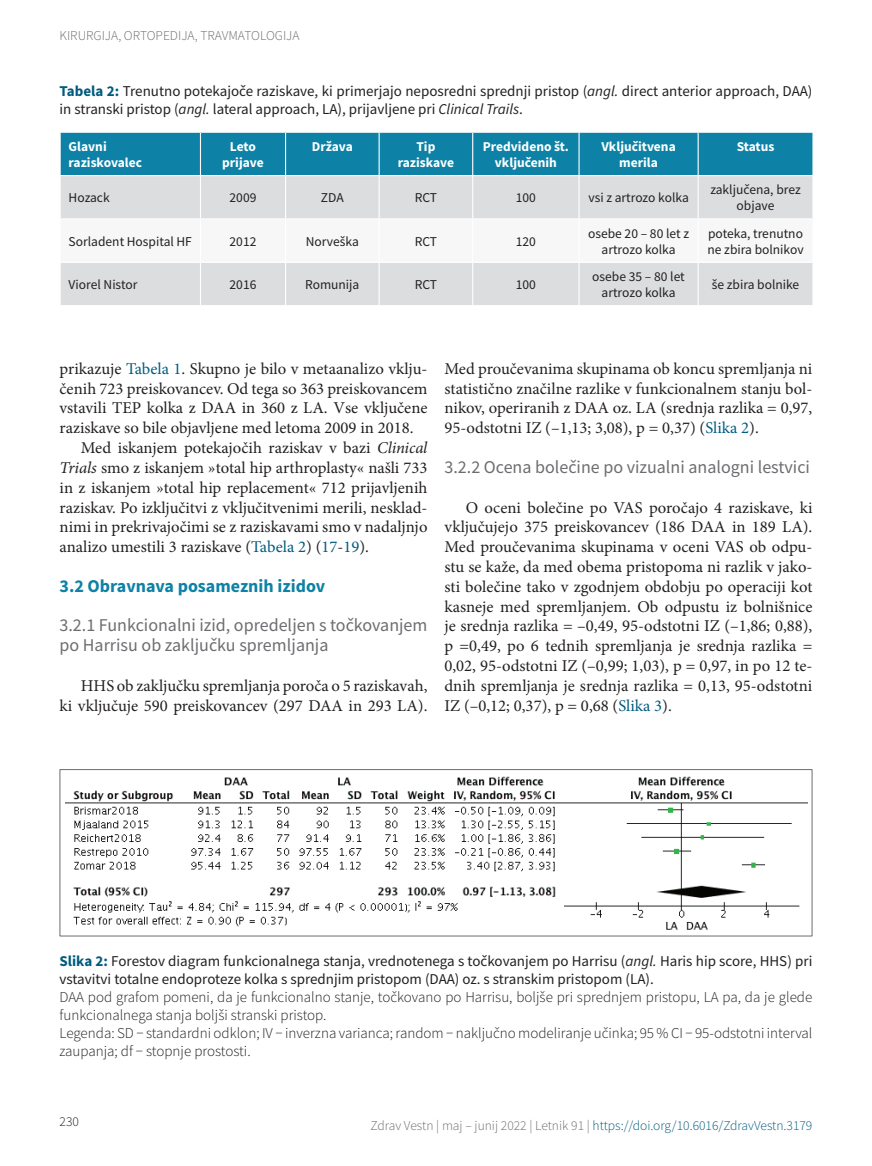
<style>
.page{position:relative;width:872px;height:1166px;background:#fff}
.page>*{position:absolute;margin:0;border:0;box-sizing:border-box;transform-origin:0 0}
.t1{font:18px/19.8px "Source Sans Pro";color:#6c6d70}
.t2{font:700 18px "Source Sans Pro";color:#0d82a6}
.t3{font:16.5px/19.8px "Minion Pro";color:#231f20;text-align:justify}
.t4{font:15px/18px "Source Sans Pro";color:#231f20}
.t5{font:300 15px/18px "Source Sans Pro";color:#231f20}
.t6{font:13.5px/16.2px "Source Sans Pro";color:#231f20;text-align:center}
.t7{font:700 13.5px/16.2px "Source Sans Pro";color:#fff;text-align:center}
.t8{font:300 13.5px "Source Sans Pro";color:#005b7f}
.t9{font:300 13.5px "Source Sans Pro";color:#6c6d70}
.t10{font:300 13.5px "Source Sans Pro";color:#231f20}
.s1{font-weight:700;color:#005b7f}
.s2{font-style:italic}
.s3{color:#005b7f}
.s4{color:#6c6d70}
</style>
<div class="page">
<div style="left:61px;top:133px;width:751px;height:42px;background:#0d82a6"></div>
<div style="left:61px;top:176px;width:751px;height:129px;background:#dcdddf"></div>
<svg style="left:61px;top:219px;width:751px;height:43px"></svg>
<hr style="left:200px;top:133px;width:1px;height:42px;background:#fff">
<hr style="left:285px;top:133px;width:1px;height:42px;background:#fff">
<hr style="left:378px;top:133px;width:2px;height:42px;background:#fff">
<hr style="left:472px;top:133px;width:1px;height:42px;background:#fff">
<hr style="left:578px;top:133px;width:1px;height:42px;background:#fff">
<hr style="left:697px;top:133px;width:1px;height:42px;background:#fff">
<hr style="left:200px;top:176px;width:1px;height:42px;background:#fff">
<hr style="left:285px;top:176px;width:1px;height:42px;background:#fff">
<hr style="left:378px;top:176px;width:2px;height:42px;background:#fff">
<hr style="left:472px;top:176px;width:1px;height:42px;background:#fff">
<hr style="left:578px;top:176px;width:1px;height:42px;background:#fff">
<hr style="left:697px;top:176px;width:1px;height:42px;background:#fff">
<hr style="left:200px;top:219px;width:1px;height:43px;background:#fff">
<hr style="left:285px;top:219px;width:1px;height:43px;background:#fff">
<hr style="left:378px;top:219px;width:2px;height:43px;background:#fff">
<hr style="left:472px;top:219px;width:1px;height:43px;background:#fff">
<hr style="left:578px;top:219px;width:1px;height:43px;background:#fff">
<hr style="left:697px;top:219px;width:1px;height:43px;background:#fff">
<hr style="left:200px;top:263px;width:1px;height:42px;background:#fff">
<hr style="left:285px;top:263px;width:1px;height:42px;background:#fff">
<hr style="left:378px;top:263px;width:2px;height:42px;background:#fff">
<hr style="left:472px;top:263px;width:1px;height:42px;background:#fff">
<hr style="left:578px;top:263px;width:1px;height:42px;background:#fff">
<hr style="left:697px;top:263px;width:1px;height:42px;background:#fff">
<hr style="left:60px;top:218px;width:140px;height:1px;background:#fff">
<hr style="left:200px;top:218px;width:85px;height:1px;background:#fff">
<hr style="left:285px;top:218px;width:94px;height:1px;background:#fff">
<hr style="left:379px;top:218px;width:94px;height:1px;background:#fff">
<hr style="left:473px;top:218px;width:106px;height:1px;background:#fff">
<hr style="left:60px;top:262px;width:140px;height:1px;background:#fff">
<hr style="left:200px;top:262px;width:85px;height:1px;background:#fff">
<hr style="left:285px;top:262px;width:94px;height:1px;background:#fff">
<hr style="left:379px;top:262px;width:94px;height:1px;background:#fff">
<hr style="left:473px;top:262px;width:106px;height:1px;background:#fff">
<hr style="left:579px;top:262px;width:119px;height:1px;background:#fff">
<hr style="left:698px;top:262px;width:115px;height:1px;background:#fff">
<hr style="left:579px;top:218px;width:119px;height:1px;background:#fff">
<hr style="left:698px;top:218px;width:115px;height:1px;background:#fff">
<img style="left:66px;top:776px;width:741px;height:154px">
<div style="left:60px;top:769px;width:752px;height:167px;border:1px solid #6c6d70"></div>
<p class="t9" style="left:60px;top:27px;width:241px">KIRURGIJA, ORTOPEDIJA, TRAVMATOLOGIJA</p>
<p class="t4" style="left:60px;top:81px;width:754px"><span class="s1">Tabela 2:</span> Trenutno potekajoče raziskave, ki primerjajo neposredni sprednji pristop (<span class="s2">angl.</span> direct anterior approach, DAA) in stranski pristop (<span class="s2">angl.</span> lateral approach, LA), prijavljene pri <span class="s2">Clinical Trails</span>.</p>
<p class="t7" style="left:69px;top:138px;width:75px;text-align:left">Glavni raziskovalec</p>
<p class="t7" style="left:222px;top:138px;width:43px">Leto prijave</p>
<p class="t7" style="left:312px;top:138px;width:42px">Država</p>
<p class="t7" style="left:398px;top:138px;width:58px">Tip raziskave</p>
<p class="t7" style="left:483px;top:138px;width:88px">Predvideno št. vključenih</p>
<p class="t7" style="left:601px;top:138px;width:76px">Vključitvena merila</p>
<p class="t7" style="left:736px;top:138px;width:39px">Status</p>
<p class="t6" style="left:69px;top:189px;width:43px">Hozack</p>
<p class="t6" style="left:230px;top:189px;width:28px">2009</p>
<p class="t6" style="left:321px;top:189px;width:24px">ZDA</p>
<p class="t6" style="left:415px;top:189px;width:24px">RCT</p>
<p class="t6" style="left:516px;top:189px;width:22px">100</p>
<p class="t6" style="left:588px;top:189px;width:102px">vsi z artrozo kolka</p>
<p class="t6" style="left:710px;top:181px;width:92px">zaključena, brez objave</p>
<p class="t6" style="left:69px;top:233px;width:125px">Sorladent Hospital HF</p>
<p class="t6" style="left:230px;top:233px;width:28px">2012</p>
<p class="t6" style="left:306px;top:233px;width:55px">Norveška</p>
<p class="t6" style="left:415px;top:233px;width:24px">RCT</p>
<p class="t6" style="left:516px;top:233px;width:22px">120</p>
<p class="t6" style="left:588px;top:225px;width:102px">osebe 20 – 80 let z artrozo kolka</p>
<p class="t6" style="left:707px;top:225px;width:98px;text-align:left">poteka, trenutno ne zbira bolnikov</p>
<p class="t6" style="left:69px;top:276px;width:70px">Viorel Nistor</p>
<p class="t6" style="left:229px;top:276px;width:28px">2016</p>
<p class="t6" style="left:305px;top:276px;width:56px">Romunija</p>
<p class="t6" style="left:415px;top:276px;width:24px">RCT</p>
<p class="t6" style="left:516px;top:276px;width:22px">100</p>
<p class="t6" style="left:592px;top:268px;width:94px">osebe 35 – 80 let artrozo kolka</p>
<p class="t6" style="left:712px;top:276px;width:89px">še zbira bolnike</p>
<p class="t3" style="left:60px;top:358px;width:369px">prikazuje <span class="s3">Tabela 1</span>. Skupno je bilo v metaanalizo vklju-</p>
<p class="t3" style="left:60px;top:378px;width:369px">čenih 723 preiskovancev. Od tega so 363 preiskovancem</p>
<p class="t3" style="left:60px;top:398px;width:369px">vstavili TEP kolka z DAA in 360 z LA. Vse vključene</p>
<p class="t3" style="left:60px;top:418px;width:355px">raziskave so bile objavljene med letoma 2009 in 2018.</p>
<p class="t3" style="left:81px;top:438px;width:348px">Med iskanjem potekajočih raziskav v bazi <span class="s2">Clinical</span></p>
<p class="t3" style="left:60px;top:457px;width:369px"><span class="s2">Trials</span> smo z iskanjem »total hip arthroplasty« našli 733</p>
<p class="t3" style="left:60px;top:477px;width:369px">in z iskanjem »total hip replacement« 712 prijavljenih</p>
<p class="t3" style="left:60px;top:497px;width:369px">raziskav. Po izključitvi z vključitvenimi merili, nesklad-</p>
<p class="t3" style="left:60px;top:517px;width:369px">nimi in prekrivajočimi se z raziskavami smo v nadaljnjo</p>
<p class="t3" style="left:60px;top:537px;width:311px">analizo umestili 3 raziskave (<span class="s3">Tabela 2</span>) (<span class="s3">17</span>-<span class="s3">19</span>).</p>
<p class="t2" style="left:60px;top:573px;width:267px">3.2 Obravnava posameznih izidov</p>
<p class="t1" style="left:60px;top:615px;width:369px">3.2.1 Funkcionalni izid, opredeljen s točkovanjem po Harrisu ob zaključku spremljanja</p>
<p class="t3" style="left:60px;top:675px;width:369px;text-align:right">HHS ob zaključku spremljanja poroča o 5 raziskavah,<br>ki vključuje 590 preiskovancev (297 DAA in 293 LA).</p>
<p class="t3" style="left:444px;top:358px;width:369px">Med proučevanima skupinama ob koncu spremljanja ni statistično značilne razlike v funkcionalnem stanju bol&shy;nikov, operiranih z DAA oz. LA (srednja razlika = 0,97, 95-odstotni IZ (–1,13; 3,08), p = 0,37) (<span class="s3">Slika 2</span>).</p>
<p class="t1" style="left:444px;top:457px;width:367px">3.2.2 Ocena bolečine po vizualni analogni lestvici</p>
<p class="t3" style="left:444px;top:497px;width:369px;text-indent:21px">O oceni bolečine po VAS poročajo 4 raziskave, ki vključujejo 375 preiskovancev (186 DAA in 189 LA).<br>Med proučevanima skupinama v oceni VAS ob odpu&shy;stu se kaže, da med obema pristopoma ni razlik v jako&shy;sti bolečine tako v zgodnjem obdobju po operaciji kot kasneje med spremljanjem. Ob odpustu iz bolnišnice je srednja razlika = –0,49, 95-odstotni IZ (–1,86; 0,88), p =0,49, po 6 tednih spremljanja je srednja razlika = 0,02, 95-odstotni IZ (–0,99; 1,03), p = 0,97, in po 12 te&shy;dnih spremljanja je srednja razlika = 0,13, 95-odstotni IZ (–0,12; 0,37), p = 0,68 (<span class="s3">Slika 3</span>).</p>
<p class="t4" style="left:60px;top:951px;width:754px"><span class="s1">Slika 2:</span> Forestov diagram funkcionalnega stanja, vrednotenega s točkovanjem po Harrisu (<span class="s2">angl.</span> Haris hip score, HHS) pri vstavitvi totalne endoproteze kolka s sprednjim pristopom (DAA) oz. s stranskim pristopom (LA).</p>
<p class="t5" style="left:60px;top:987px;width:754px">DAA pod grafom pomeni, da je funkcionalno stanje, točkovano po Harrisu, boljše pri sprednjem pristopu, LA pa, da je glede funkcionalnega stanja boljši stranski pristop.<br>Legenda: SD − standardni odklon; IV − inverzna varianca; random − naključno modeliranje učinka; 95 % CI − 95-odstotni interval zaupanja; df − stopnje prostosti.</p>
<p class="t10" style="left:60px;top:1112px;width:21px">230</p>
<p class="t8" style="left:370px;top:1116px;width:443px"><span class="s4">Zdrav Vestn | maj – junij 2022 | Letnik 91 |</span> https://doi.org/10.6016/ZdravVestn.3179</p>
</div>
